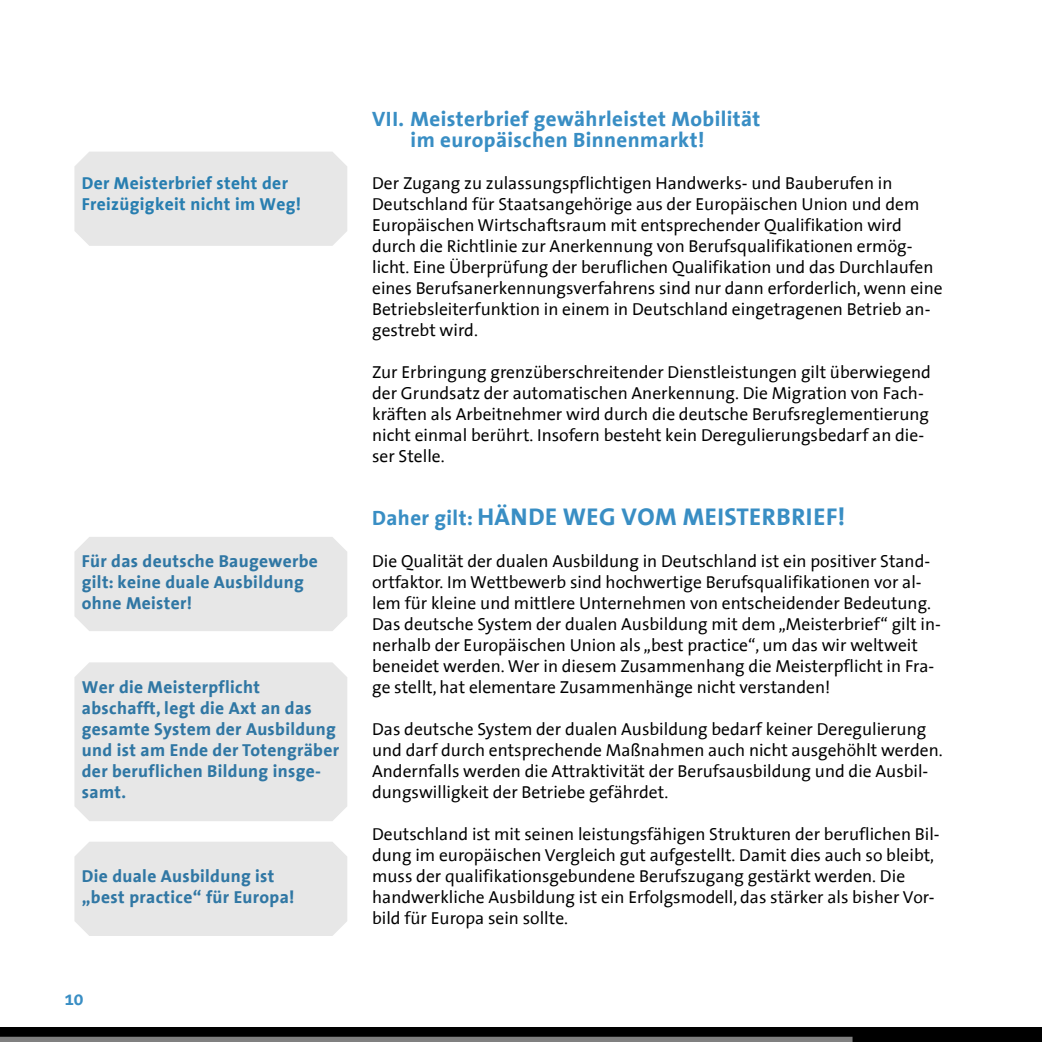
<style>
.page{position:relative;width:1042px;height:1042px;background:#fff}
.page>*{position:absolute;margin:0;border:0;box-sizing:border-box;transform-origin:0 0}
.t1{font:700 24.5px "The Sans Office";letter-spacing:.02em;color:#398ec4}
.t2{font:700 21px/21px "The Sans Office";letter-spacing:.02em;color:#398ec4}
.t3{font:17.5px/21px "The Sans Office";color:#000}
.t4{font:700 17.5px/21px "The Sans Office";letter-spacing:.02em;color:#3077a4}
.t5{font:700 17.5px/21px "The Sans Office";letter-spacing:.02em;color:#287eb0}
.t6{font:700 17.5px "The Sans Office";color:#398ec4}
.s1{font-size:21px}
</style>
<div class="page">
<div style="left:74px;top:537px;width:273px;height:94px;background:#e7e7e7"></div>
<div style="left:74px;top:662px;width:273px;height:159px;background:#e7e7e7"></div>
<div style="left:74px;top:842px;width:273px;height:94px;background:#e7e7e7"></div>
<div style="left:74px;top:152px;width:273px;height:94px;background:#e7e7e7"></div>
<div style="left:0;top:1028px;width:1042px;height:14px;background:#000"></div>
<div style="left:0;top:1036px;width:852px;height:6px;background:#808080"></div>
<p class="t5" style="left:82px;top:173px;width:221px">Der Meisterbrief steht der<br>Freizügigkeit nicht im Weg!</p>
<p class="t4" style="left:82px;top:551px;width:238px">Für das deutsche Baugewerbe gilt: keine duale Ausbildung ohne Meister!</p>
<p class="t4" style="left:82px;top:677px;width:259px">Wer die Meisterpflicht abschafft, legt die Axt an das gesamte System der Ausbildung und ist am Ende der Totengräber der beruflichen Bildung insge&shy;samt.</p>
<p class="t4" style="left:82px;top:866px;width:214px">Die duale Ausbildung ist „best practice“ für Europa!</p>
<p class="t6" style="left:64px;top:990px;width:21px">10</p>
<p class="t2" style="left:411px;top:109px;width:351px;text-indent:-38px">VII. Meisterbrief gewährleistet Mobilität im europäischen Binnenmarkt!</p>
<p class="t3" style="left:372px;top:173px;width:572px">Der Zugang zu zulassungspflichtigen Handwerks- und Bauberufen in Deutschland für Staatsangehörige aus der Europäischen Union und dem Europäischen Wirtschaftsraum mit entsprechender Qualifikation wird durch die Richtlinie zur Anerkennung von Berufsqualifikationen ermög&shy;licht. Eine Überprüfung der beruflichen Qualifikation und das Durchlaufen eines Berufsanerkennungsverfahrens sind nur dann erforderlich, wenn eine Betriebsleiterfunktion in einem in Deutschland eingetragenen Betrieb an&shy;gestrebt wird.</p>
<p class="t3" style="left:372px;top:362px;width:560px">Zur Erbringung grenzüberschreitender Dienstleistungen gilt überwiegend der Grundsatz der automatischen Anerkennung. Die Migration von Fach&shy;kräften als Arbeitnehmer wird durch die deutsche Berufsreglementierung nicht einmal berührt. Insofern besteht kein Deregulierungsbedarf an die&shy;ser Stelle.</p>
<h1 class="t1" style="left:372px;top:504px;width:475px"><span class="s1">Daher gilt:</span> HÄNDE WEG VOM MEISTERBRIEF!</h1>
<p class="t3" style="left:372px;top:551px;width:570px">Die Qualität der dualen Ausbildung in Deutschland ist ein positiver Stand&shy;ortfaktor. Im Wettbewerb sind hochwertige Berufsqualifikationen vor al&shy;lem für kleine und mittlere Unternehmen von entscheidender Bedeutung.<br>Das deutsche System der dualen Ausbildung mit dem „Meisterbrief“ gilt in&shy;nerhalb der Europäischen Union als „best practice“, um das wir weltweit beneidet werden. Wer in diesem Zusammenhang die Meisterpflicht in Fra&shy;ge stellt, hat elementare Zusammenhänge nicht verstanden!</p>
<p class="t3" style="left:372px;top:719px;width:572px">Das deutsche System der dualen Ausbildung bedarf keiner Deregulierung und darf durch entsprechende Maßnahmen auch nicht ausgehöhlt werden.<br>Andernfalls werden die Attraktivität der Berufsausbildung und die Ausbil&shy;dungswilligkeit der Betriebe gefährdet.</p>
<p class="t3" style="left:372px;top:824px;width:569px">Deutschland ist mit seinen leistungsfähigen Strukturen der beruflichen Bil&shy;dung im europäischen Vergleich gut aufgestellt. Damit dies auch so bleibt, muss der qualifikationsgebundene Berufszugang gestärkt werden. Die handwerkliche Ausbildung ist ein Erfolgsmodell, das stärker als bisher Vor&shy;bild für Europa sein sollte.</p>
</div>
